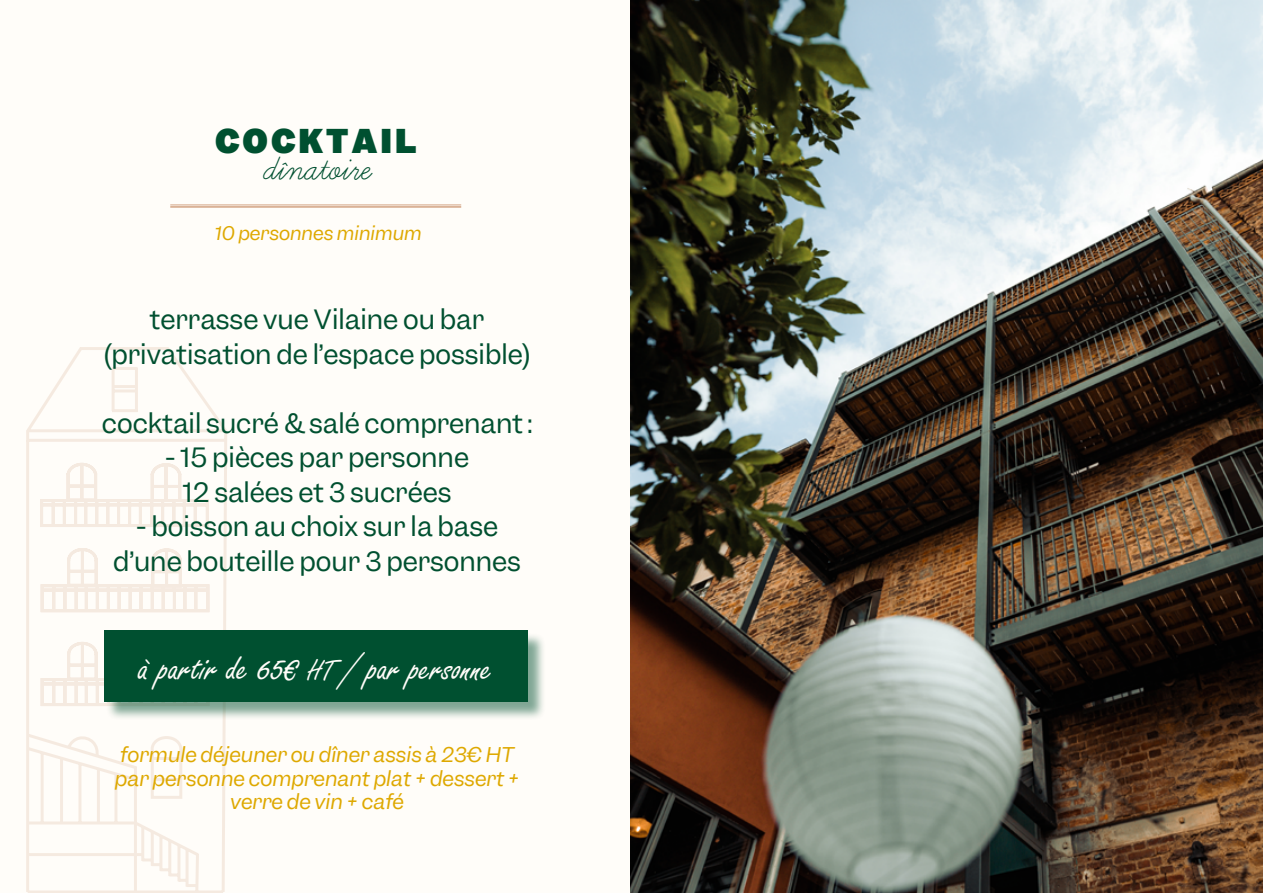
<style>
.page{position:relative;width:1263px;height:893px;background:#fffdf9}
.page>*{position:absolute;margin:0;border:0;box-sizing:border-box;transform-origin:0 0}
.t1{font:45px "Learning Curve";color:#005030}
.t2{font:39px "Freestyle Script";color:#fffdf9}
.t3{font:900 31.5px "Garnett";letter-spacing:.1em;color:#005030}
.t4{font:25.5px/34.5px "Garnett";color:#005030;text-align:center}
.t5{font:italic 19.5px/23.4px "Garnett";color:#dea800;text-align:center}
.t6{font:italic 18px "Garnett";color:#dea800}
.s1{font-size:30px}
</style>
<div class="page">
<img style="left:630px;top:0;width:633px;height:893px">
<svg style="left:26px;top:347px;width:204px;height:546px"></svg>
<hr style="left:170px;top:206px;width:291px;height:2px;background:#d3a383">
<hr style="left:170px;top:205px;width:291px;height:1px;background:#d3a383">
<div style="left:106px;top:632px;width:440px;height:89px;background:#005030;opacity:.5"></div>
<div style="left:104px;top:631px;width:423px;height:71px;background:#005030"></div>
<p class="t3" style="left:215px;top:119px;width:203px">COCKTAIL</p>
<h1 class="t1" style="left:262px;top:148px;width:109px">dînatoire</h1>
<p class="t6" style="left:215px;top:222px;width:208px">10 personnes minimum</p>
<p class="t4" style="left:103px;top:303px;width:429px">terrasse vue Vilaine ou bar (privatisation de l’espace possible)</p>
<p class="t4" style="left:102px;top:406px;width:432px">cocktail sucré &amp; salé comprenant :</p>
<p class="t4" style="left:165px;top:441px;width:305px">- 15 pièces par personne<br>12 salées et 3 sucrées</p>
<p class="t4" style="left:113px;top:510px;width:409px">- boisson au choix sur la base d’une bouteille pour 3 personnes</p>
<h2 class="t2" style="left:139px;top:646px;width:355px">à partir de 65€ <span class="s1">HT</span> / par personne</h2>
<p class="t5" style="left:115px;top:743px;width:406px">formule déjeuner ou dîner assis à 23€ HT par personne comprenant plat + dessert + verre de vin + café</p>
</div>
